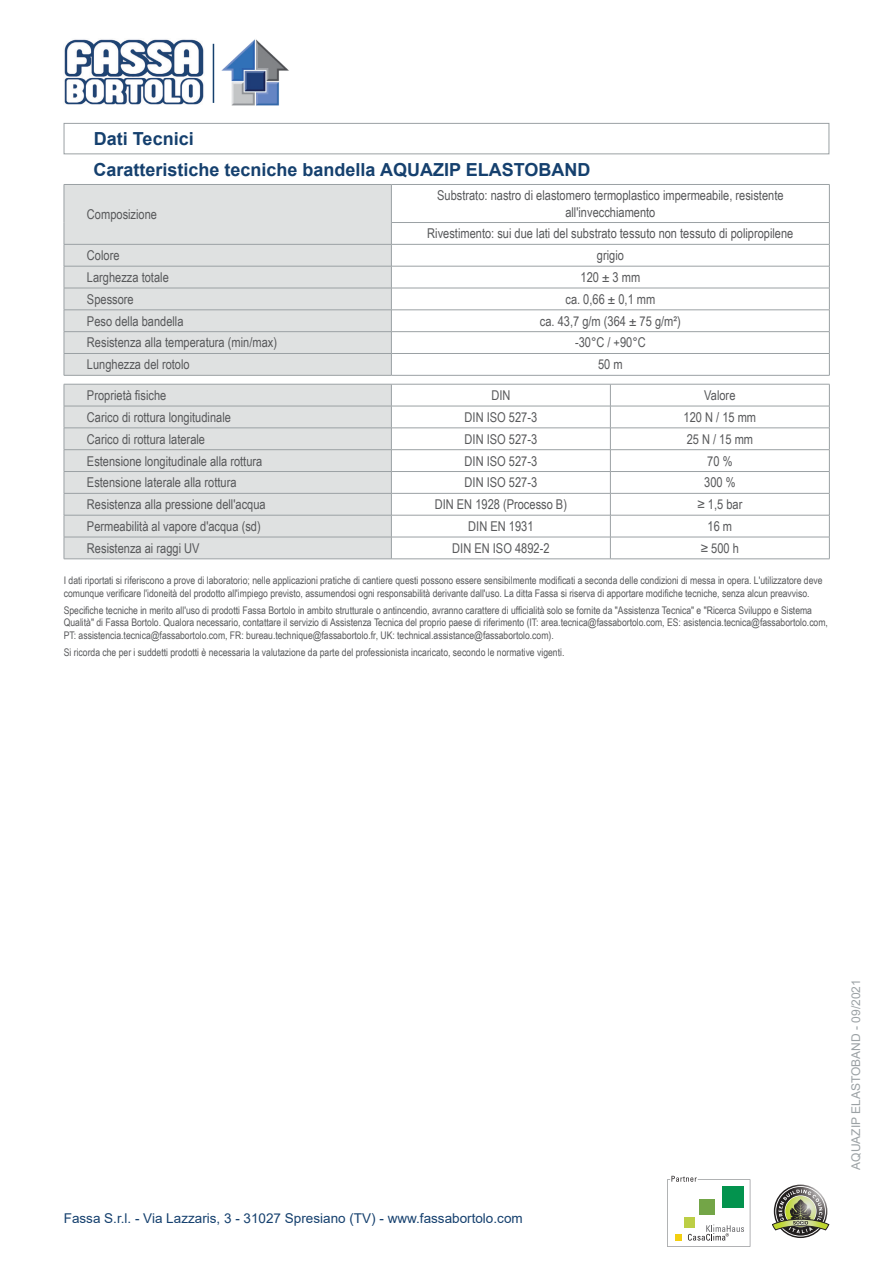
<style>
.page{position:relative;width:893px;height:1263px;background:#fff}
.page>*{position:absolute;margin:0;border:0;box-sizing:border-box;transform-origin:0 0}
.Titolo{font:700 18px "Arial";color:#15406e}
.normale_centrato{font:13.5px/16.2px "Arial Narrow";color:#57585a;text-align:center}
.normale_sx{font:13.5px "Arial Narrow";color:#57585a}
.t1{font:13.5px "Arial";color:#15406e}
.t2{font:12px "Arial";color:#9ba1a4}
.Disclaimer{font:10.5px/12.6px "Arial Narrow";color:#57585a}
</style>
<div class="page">
<svg style="left:667px;top:1176px;width:83px;height:71px"></svg>
<svg style="left:772px;top:1186px;width:57px;height:50px"></svg>
<img style="left:64px;top:39px;width:140px;height:66px">
<hr style="left:213px;top:44px;width:1px;height:59px;background:#15406e">
<img style="left:221px;top:39px;width:68px;height:67px">
<div style="left:64px;top:123px;width:765px;height:31px;border:1px solid #9ba1a4"></div>
<div style="left:65px;top:185px;width:326px;height:190px;background:#dfe1e1"></div>
<hr style="left:64px;top:184px;width:327px;height:1px;background:#9ba1a4">
<hr style="left:64px;top:185px;width:1px;height:37px;background:#9ba1a4">
<hr style="left:391px;top:184px;width:439px;height:1px;background:#9ba1a4">
<hr style="left:391px;top:185px;width:1px;height:37px;background:#9ba1a4">
<hr style="left:829px;top:185px;width:1px;height:37px;background:#9ba1a4">
<hr style="left:391px;top:222px;width:439px;height:1px;background:#9ba1a4">
<hr style="left:64px;top:244px;width:327px;height:1px;background:#9ba1a4">
<hr style="left:391px;top:244px;width:439px;height:1px;background:#9ba1a4">
<hr style="left:64px;top:266px;width:327px;height:1px;background:#9ba1a4">
<hr style="left:391px;top:266px;width:439px;height:1px;background:#9ba1a4">
<hr style="left:64px;top:288px;width:327px;height:1px;background:#9ba1a4">
<hr style="left:391px;top:288px;width:439px;height:1px;background:#9ba1a4">
<hr style="left:64px;top:310px;width:327px;height:1px;background:#9ba1a4">
<hr style="left:391px;top:310px;width:439px;height:1px;background:#9ba1a4">
<hr style="left:64px;top:331px;width:327px;height:1px;background:#9ba1a4">
<hr style="left:391px;top:331px;width:439px;height:1px;background:#9ba1a4">
<hr style="left:64px;top:353px;width:327px;height:1px;background:#9ba1a4">
<svg style="left:64px;top:222px;width:1px;height:153px"></svg>
<hr style="left:64px;top:375px;width:327px;height:1px;background:#9ba1a4">
<hr style="left:391px;top:353px;width:439px;height:1px;background:#9ba1a4">
<svg style="left:391px;top:223px;width:1px;height:152px"></svg>
<svg style="left:829px;top:223px;width:1px;height:152px"></svg>
<hr style="left:391px;top:375px;width:439px;height:1px;background:#9ba1a4">
<div style="left:65px;top:385px;width:326px;height:174px;background:#dfe1e1"></div>
<hr style="left:64px;top:384px;width:327px;height:1px;background:#9ba1a4">
<hr style="left:391px;top:384px;width:219px;height:1px;background:#9ba1a4">
<hr style="left:610px;top:384px;width:220px;height:1px;background:#9ba1a4">
<hr style="left:64px;top:406px;width:327px;height:1px;background:#9ba1a4">
<hr style="left:391px;top:406px;width:219px;height:1px;background:#9ba1a4">
<hr style="left:610px;top:406px;width:220px;height:1px;background:#9ba1a4">
<hr style="left:64px;top:428px;width:327px;height:1px;background:#9ba1a4">
<hr style="left:391px;top:428px;width:219px;height:1px;background:#9ba1a4">
<hr style="left:610px;top:428px;width:220px;height:1px;background:#9ba1a4">
<hr style="left:64px;top:449px;width:327px;height:1px;background:#9ba1a4">
<hr style="left:391px;top:449px;width:219px;height:1px;background:#9ba1a4">
<hr style="left:610px;top:449px;width:220px;height:1px;background:#9ba1a4">
<hr style="left:64px;top:471px;width:327px;height:1px;background:#9ba1a4">
<hr style="left:391px;top:471px;width:219px;height:1px;background:#9ba1a4">
<hr style="left:610px;top:471px;width:220px;height:1px;background:#9ba1a4">
<hr style="left:64px;top:493px;width:327px;height:1px;background:#9ba1a4">
<hr style="left:391px;top:493px;width:219px;height:1px;background:#9ba1a4">
<hr style="left:610px;top:493px;width:220px;height:1px;background:#9ba1a4">
<hr style="left:64px;top:515px;width:327px;height:1px;background:#9ba1a4">
<hr style="left:391px;top:515px;width:219px;height:1px;background:#9ba1a4">
<hr style="left:610px;top:515px;width:220px;height:1px;background:#9ba1a4">
<hr style="left:64px;top:537px;width:327px;height:1px;background:#9ba1a4">
<svg style="left:64px;top:384px;width:1px;height:175px"></svg>
<hr style="left:64px;top:559px;width:327px;height:1px;background:#9ba1a4">
<hr style="left:391px;top:537px;width:219px;height:1px;background:#9ba1a4">
<svg style="left:391px;top:384px;width:1px;height:175px"></svg>
<hr style="left:391px;top:559px;width:219px;height:1px;background:#9ba1a4">
<hr style="left:610px;top:537px;width:220px;height:1px;background:#9ba1a4">
<svg style="left:610px;top:384px;width:1px;height:175px"></svg>
<svg style="left:829px;top:384px;width:1px;height:175px"></svg>
<hr style="left:610px;top:559px;width:220px;height:1px;background:#9ba1a4">
<p class="Titolo" style="left:94px;top:126px;width:101px">Dati Tecnici</p>
<p class="Titolo" style="left:94px;top:157px;width:498px">Caratteristiche tecniche bandella AQUAZIP ELASTOBAND</p>
<p class="normale_sx" style="left:87px;top:205px;width:72px">Composizione</p>
<p class="normale_centrato" style="left:437px;top:187px;width:348px">Substrato: nastro di elastomero termoplastico impermeabile, resistente all'invecchiamento</p>
<p class="normale_centrato" style="left:427px;top:225px;width:368px">Rivestimento: sui due lati del substrato tessuto non tessuto di polipropilene</p>
<p class="normale_sx" style="left:87px;top:245px;width:34px">Colore</p>
<p class="normale_centrato" style="left:597px;top:247px;width:29px">grigio</p>
<p class="normale_sx" style="left:87px;top:267px;width:83px">Larghezza totale</p>
<p class="normale_centrato" style="left:580px;top:269px;width:61px">120 ± 3 mm</p>
<p class="normale_sx" style="left:87px;top:289px;width:48px">Spessore</p>
<p class="normale_centrato" style="left:565px;top:290px;width:91px">ca. 0,66 ± 0,1 mm</p>
<p class="normale_sx" style="left:87px;top:311px;width:98px">Peso della bandella</p>
<p class="normale_centrato" style="left:540px;top:312px;width:142px">ca. 43,7 g/m (364 ± 75 g/m²)</p>
<p class="normale_sx" style="left:87px;top:333px;width:192px">Resistenza alla temperatura (min/max)</p>
<p class="normale_centrato" style="left:575px;top:334px;width:72px">-30°C / +90°C</p>
<p class="normale_sx" style="left:87px;top:355px;width:104px">Lunghezza del rotolo</p>
<p class="normale_centrato" style="left:598px;top:356px;width:26px">50 m</p>
<p class="normale_sx" style="left:87px;top:385px;width:81px">Proprietà fisiche</p>
<p class="normale_centrato" style="left:491px;top:387px;width:21px">DIN</p>
<p class="normale_centrato" style="left:704px;top:387px;width:33px">Valore</p>
<p class="normale_sx" style="left:87px;top:407px;width:145px">Carico di rottura longitudinale</p>
<p class="normale_centrato" style="left:465px;top:408px;width:74px">DIN ISO 527-3</p>
<p class="normale_centrato" style="left:684px;top:408px;width:74px">120 N / 15 mm</p>
<p class="normale_sx" style="left:87px;top:429px;width:120px">Carico di rottura laterale</p>
<p class="normale_centrato" style="left:465px;top:430px;width:74px">DIN ISO 527-3</p>
<p class="normale_centrato" style="left:687px;top:430px;width:68px">25 N / 15 mm</p>
<p class="normale_sx" style="left:87px;top:451px;width:177px">Estensione longitudinale alla rottura</p>
<p class="normale_centrato" style="left:465px;top:452px;width:74px">DIN ISO 527-3</p>
<p class="normale_centrato" style="left:707px;top:452px;width:27px">70 %</p>
<p class="normale_sx" style="left:87px;top:473px;width:151px">Estensione laterale alla rottura</p>
<p class="normale_centrato" style="left:465px;top:474px;width:74px">DIN ISO 527-3</p>
<p class="normale_centrato" style="left:704px;top:474px;width:33px">300 %</p>
<p class="normale_sx" style="left:87px;top:494px;width:180px">Resistenza alla pressione dell'acqua</p>
<p class="normale_centrato" style="left:435px;top:496px;width:134px">DIN EN 1928 (Processo B)</p>
<p class="normale_centrato" style="left:697px;top:496px;width:46px">≥ 1,5 bar</p>
<p class="normale_sx" style="left:87px;top:516px;width:175px">Permeabilità al vapore d'acqua (sd)</p>
<p class="normale_centrato" style="left:468px;top:518px;width:67px">DIN EN 1931</p>
<p class="normale_centrato" style="left:708px;top:518px;width:26px">16 m</p>
<p class="normale_sx" style="left:87px;top:538px;width:114px">Resistenza ai raggi UV</p>
<p class="normale_centrato" style="left:452px;top:539px;width:99px">DIN EN ISO 4892-2</p>
<p class="normale_centrato" style="left:701px;top:539px;width:40px">≥ 500 h</p>
<p class="Disclaimer" style="left:64px;top:574px;width:760px">I dati riportati si riferiscono a prove di laboratorio; nelle applicazioni pratiche di cantiere questi possono essere sensibilmente modificati a seconda delle condizioni di messa in opera. L'utilizzatore deve comunque verificare l'idoneità del prodotto all'impiego previsto, assumendosi ogni responsabilità derivante dall'uso. La ditta Fassa si riserva di apportare modifiche tecniche, senza alcun preavviso.</p>
<p class="Disclaimer" style="left:64px;top:603px;width:766px">Specifiche tecniche in merito all'uso di prodotti Fassa Bortolo in ambito strutturale o antincendio, avranno carattere di ufficialità solo se fornite da "Assistenza Tecnica" e "Ricerca Sviluppo e Sistema<br>Qualità" di Fassa Bortolo. Qualora necessario, contattare il servizio di Assistenza Tecnica del proprio paese di riferimento (IT: area.tecnica@fassabortolo.com, ES: asistencia.tecnica@fassabortolo.com,<br>PT: assistencia.tecnica@fassabortolo.com, FR: bureau.technique@fassabortolo.fr, UK: technical.assistance@fassabortolo.com).</p>
<p class="Disclaimer" style="left:64px;top:645px;width:502px">Si ricorda che per i suddetti prodotti è necessaria la valutazione da parte del professionista incaricato, secondo le normative vigenti.</p>
<p class="t1" style="left:64px;top:1208px;width:460px">Fassa S.r.l. - Via Lazzaris, 3 - 31027 Spresiano (TV) - www.fassabortolo.com</p>
<p class="t2" style="left:848px;top:1170px;width:192px;rotate:-90deg">AQUAZIP ELASTOBAND - 09/2021</p>
</div>
